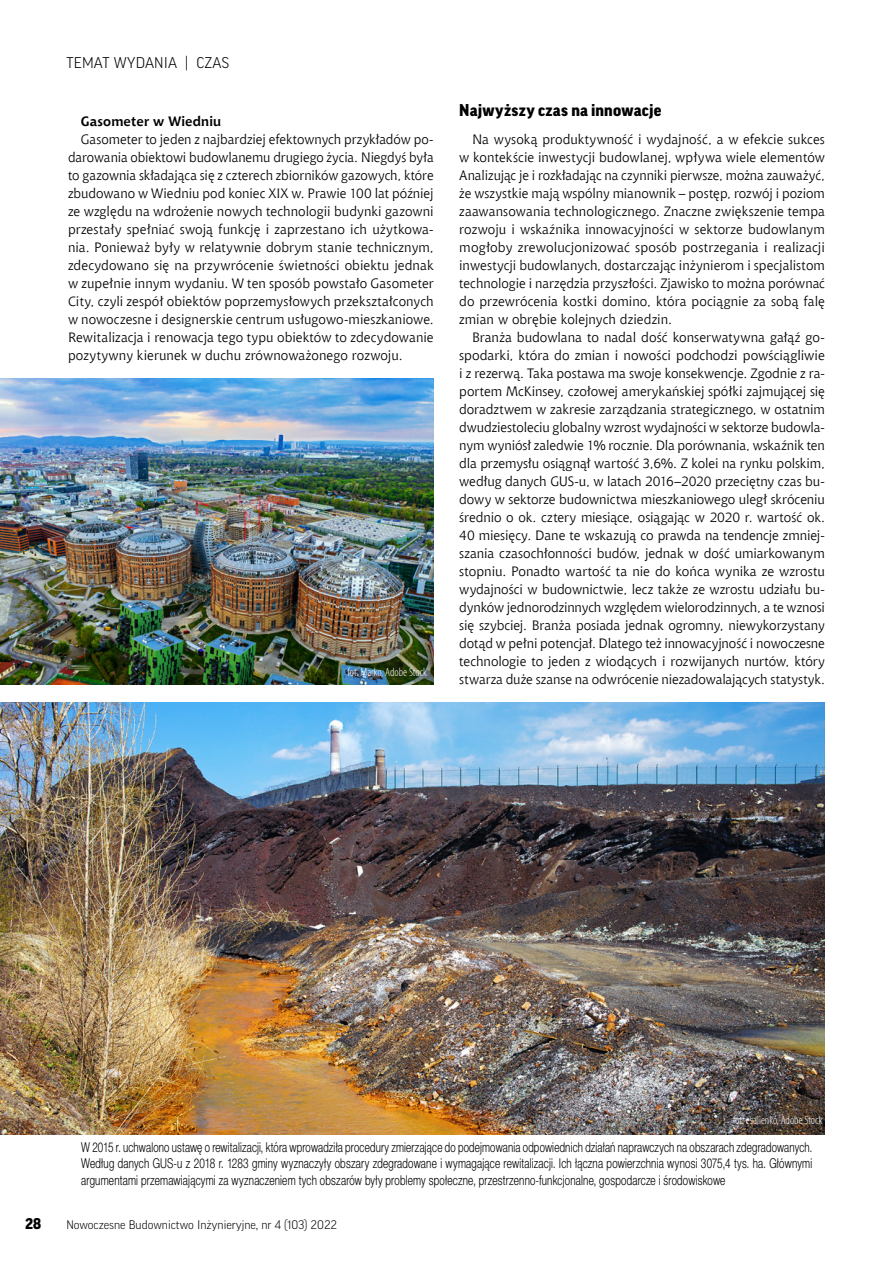
<style>
.page{position:relative;width:893px;height:1263px;background:#fff}
.page>*{position:absolute;margin:0;border:0;box-sizing:border-box;transform-origin:0 0}
.srodtytuly{font:900 16.5px "Good Pro";letter-spacing:.015em;color:#000}
.t1{font:300 15px "Good Pro";letter-spacing:.01em;color:#000}
.t2{font:900 15px "Good Pro";color:#000}
.text_podstawowy{font:13.5px/18px "Chianti EU";color:#000;text-align:justify}
.podpos_zdjecia_2{font:13.5px/16.2px "Switzer Cnd EFN Light";letter-spacing:.015em;color:#000;text-align:justify;scale:.89 1}
.text_podstawowy-2{font:700 13.5px "Chianti EU";letter-spacing:.01em;color:#000}
.t3{font:300 12px "Good Pro";color:#000}
.kap_body{font:300 condensed 12px "Myriad Pro";color:#fff}
</style>
<div class="page">
<img style="left:0;top:378px;width:434px;height:306px">
<img style="left:0;top:702px;width:825px;height:432px">
<p class="t1" style="left:66px;top:54px;width:164px">TEMAT WYDANIA | CZAS</p>
<p class="text_podstawowy-2" style="left:81px;top:113px;width:142px">Gasometer w Wiedniu</p>
<p class="text_podstawowy" style="left:68px;top:130px;width:367px;text-indent:13px">Gasometer to jeden z najbardziej efektownych przykładów po&shy;darowania obiektowi budowlanemu drugiego życia. Niegdyś była to gazownia składająca się z czterech zbiorników gazowych, które zbudowano w Wiedniu pod koniec XIX w. Prawie 100 lat później ze względu na wdrożenie nowych technologii budynki gazowni przestały spełniać swoją funkcję i zaprzestano ich użytkowa&shy;nia. Ponieważ były w relatywnie dobrym stanie technicznym, zdecydowano się na przywrócenie świetności obiektu jednak w zupełnie innym wydaniu. W ten sposób powstało Gasometer City, czyli zespół obiektów poprzemysłowych przekształconych w nowoczesne i designerskie centrum usługowo-mieszkaniowe.<br>Rewitalizacja i renowacja tego typu obiektów to zdecydowanie pozytywny kierunek w duchu zrównoważonego rozwoju.</p>
<p class="kap_body" style="left:348px;top:664px;width:81px">fot. Marko, Adobe Stock</p>
<p class="srodtytuly" style="left:459px;top:100px;width:204px">Najwyższy czas na innowacje</p>
<p class="text_podstawowy" style="left:459px;top:130px;width:367px;text-indent:13px">Na wysoką produktywność i wydajność, a w efekcie sukces w kontekście inwestycji budowlanej, wpływa wiele elementów Analizując je i rozkładając na czynniki pierwsze, można zauważyć, że wszystkie mają wspólny mianownik – postęp, rozwój i poziom zaawansowania technologicznego. Znaczne zwiększenie tempa rozwoju i wskaźnika innowacyjności w sektorze budowlanym mogłoby zrewolucjonizować sposób postrzegania i realizacji inwestycji budowlanych, dostarczając inżynierom i specjalistom technologie i narzędzia przyszłości. Zjawisko to można porównać do przewrócenia kostki domino, która pociągnie za sobą falę zmian w obrębie kolejnych dziedzin.</p>
<p class="text_podstawowy" style="left:459px;top:328px;width:367px;text-indent:13px">Branża budowlana to nadal dość konserwatywna gałąź go&shy;spodarki, która do zmian i nowości podchodzi powściągliwie i z rezerwą. Taka postawa ma swoje konsekwencje. Zgodnie z ra&shy;portem McKinsey, czołowej amerykańskiej spółki zajmującej się doradztwem w zakresie zarządzania strategicznego, w ostatnim dwudziestoleciu globalny wzrost wydajności w sektorze budowla&shy;nym wyniósł zaledwie 1% rocznie. Dla porównania, wskaźnik ten dla przemysłu osiągnął wartość 3,6%. Z kolei na rynku polskim, według danych GUS-u, w latach 2016–2020 przeciętny czas bu&shy;dowy w sektorze budownictwa mieszkaniowego uległ skróceniu średnio o ok. cztery miesiące, osiągając w 2020 r. wartość ok.<br>40 miesięcy. Dane te wskazują co prawda na tendencje zmniej&shy;szania czasochłonności budów, jednak w dość umiarkowanym stopniu. Ponadto wartość ta nie do końca wynika ze wzrostu wydajności w budownictwie, lecz także ze wzrostu udziału bu&shy;dynków jednorodzinnych względem wielorodzinnych, a te wznosi się szybciej. Branża posiada jednak ogromny, niewykorzystany dotąd w pełni potencjał. Dlatego też innowacyjność i nowoczesne technologie to jeden z wiodących i rozwijanych nurtów, który stwarza duże szanse na odwrócenie niezadowalających statystyk.</p>
<p class="kap_body" style="left:733px;top:1113px;width:91px">fot. esalienko, Adobe Stock</p>
<p class="podpos_zdjecia_2" style="left:81px;top:1139px;width:823px">W 2015 r. uchwalono ustawę o rewitalizacji, która wprowadziła procedury zmierzające do podejmowania odpowiednich działań naprawczych na obszarach zdegradowanych.<br>Według danych GUS-u z 2018 r. 1283 gminy wyznaczyły obszary zdegradowane i wymagające rewitalizacji. Ich łączna powierzchnia wynosi 3075,4 tys. ha. Głównymi argumentami przemawiającymi za wyznaczeniem tych obszarów były problemy społeczne, przestrzenno-funkcjonalne, gospodarcze i środowiskowe</p>
<p class="t2" style="left:25px;top:1215px;width:17px">28</p>
<p class="t3" style="left:66px;top:1218px;width:272px">Nowoczesne Budownictwo Inżynieryjne, nr 4 (103) 2022</p>
</div>
